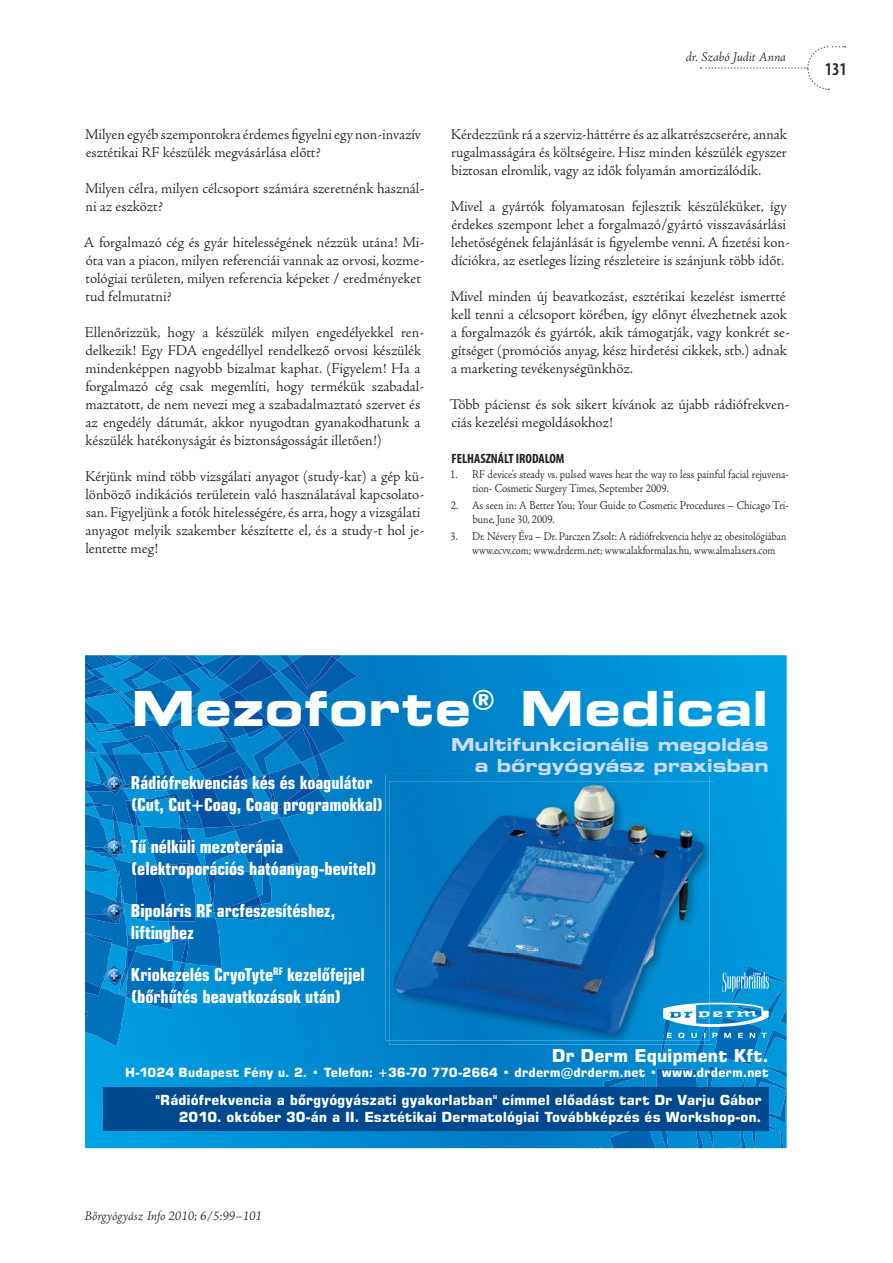
<style>
.page{position:relative;width:893px;height:1263px;background:#fff}
.page>*{position:absolute;margin:0;border:0;box-sizing:border-box;transform-origin:0 0}
.t1{font:700 48.3px "Square 721 Ex.PFL";letter-spacing:.015em;color:#fff}
.t2{font:600 condensed 18px "Myriad Pro";color:#231f20}
.t3{font:700 17.7px/21.3px "Square 721 Cn.PFL";color:#fff}
.t4{font:700 17.7px/21.3px "Square 721 Ex.PFL";letter-spacing:-.005em;color:#ccdcf0}
.t5{font:700 17.7px "Square 721.PFL";letter-spacing:-.005em;color:#fff}
.t6{font:300 15px/18px "Adobe Jenson Pro";color:#231f20}
.t7{font:700 13.95px/16.8px "Square 721.PFL";color:#fff;text-align:right}
.t8{font:italic 300 13.5px "Adobe Jenson Pro";letter-spacing:-.005em;color:#231f20}
.t9{font:700 condensed 13.5px "Myriad Pro";color:#231f20}
.t10{font:700 12.75px "Square 721.PFL";color:#fff}
.t11{font:300 12px/14.4px "Adobe Jenson Pro";color:#231f20;scale:.9 1}
.t12{font:300 12px/14.4px "Adobe Jenson Pro";color:#231f20;scale:.88 1}
</style>
<div class="page">
<svg style="left:702px;top:46px;width:144px;height:44px"></svg>
<svg style="left:85px;top:655px;width:702px;height:493px;background:#0286cc"></svg>
<svg style="left:85px;top:814px;width:216px;height:232px;background:#008ad0"></svg>
<img style="left:386px;top:774px;width:324px;height:44px">
<img style="left:386px;top:818px;width:3px;height:222px">
<img style="left:475px;top:774px;width:235px;height:1px">
<img style="left:389px;top:781px;width:321px;height:259px">
<svg style="left:85px;top:773px;width:189px;height:247px;background:#057ac2"></svg>
<div style="left:103px;top:1087px;width:666px;height:43px;background:#01498e"></div>
<svg style="left:594px;top:966px;width:193px;height:182px"></svg>
<p class="t6" style="left:85px;top:126px;width:337px">Milyen egyéb szempontokra érdemes figyelni egy non-invazív esztétikai RF készülék megvásárlása előtt?</p>
<p class="t6" style="left:85px;top:180px;width:341px">Milyen célra, milyen célcsoport számára szeretnénk használ&shy;ni az eszközt?</p>
<p class="t6" style="left:84px;top:234px;width:342px">A forgalmazó cég és gyár hitelességének nézzük utána! Mi&shy;óta van a piacon, milyen referenciái vannak az orvosi, kozme&shy;tológiai területen, milyen referencia képeket / eredményeket tud felmutatni?</p>
<p class="t6" style="left:85px;top:324px;width:341px">Ellenőrizzük, hogy a készülék milyen engedélyekkel ren&shy;delkezik! Egy FDA engedéllyel rendelkező orvosi készülék mindenképpen nagyobb bizalmat kaphat. (Figyelem! Ha a forgalmazó cég csak megemlíti, hogy termékük szabadal&shy;maztatott, de nem nevezi meg a szabadalmaztató szervet és az engedély dátumát, akkor nyugodtan gyanakodhatunk a készülék hatékonyságát és biztonságosságát illetően!)</p>
<p class="t6" style="left:85px;top:468px;width:341px">Kérjünk mind több vizsgálati anyagot (study-kat) a gép kü&shy;lönböző indikációs területein való használatával kapcsolato&shy;san. Figyeljünk a fotók hitelességére, és arra, hogy a vizsgálati anyagot melyik szakember készítette el, és a study-t hol je&shy;lentette meg!</p>
<p class="t8" style="left:686px;top:49px;width:102px">dr. Szabó Judit Anna</p>
<p class="t6" style="left:451px;top:126px;width:338px;text-align:justify">Kérdezzünk rá a szerviz-háttérre és az alkatrészcserére, annak rugalmasságára és költségeire. Hisz minden készülék egyszer biztosan elromlik, vagy az idők folyamán amortizálódik.</p>
<p class="t6" style="left:451px;top:198px;width:341px">Mivel a gyártók folyamatosan fejlesztik készüléküket, így érdekes szempont lehet a forgalmazó/gyártó visszavásárlási lehetőségének felajánlását is figyelembe venni. A fizetési kon&shy;díciókra, az esetleges lízing részleteire is szánjunk több időt.</p>
<p class="t6" style="left:451px;top:288px;width:341px">Mivel minden új beavatkozást, esztétikai kezelést ismertté kell tenni a célcsoport körében, így előnyt élvezhetnek azok a forgalmazók és gyártók, akik támogatják, vagy konkrét se&shy;gítséget (promóciós anyag, kész hirdetési cikkek, stb.) adnak a marketing tevékenységünkhöz.</p>
<p class="t6" style="left:450px;top:396px;width:341px">Több pácienst és sok sikert kívánok az újabb rádiófrekven&shy;ciás kezelési megoldásokhoz!</p>
<p class="t9" style="left:451px;top:451px;width:115px">FELHASZNÁLT IRODALOM</p>
<p class="t11" style="left:473px;top:467px;width:353px;text-indent:-22px">1. RF device’s steady vs. pulsed waves heat the way to less painful facial rejuvena&shy;tion- Cosmetic Surgery Times, September 2009.</p>
<p class="t11" style="left:473px;top:498px;width:353px;text-indent:-22px">2. As seen in: A Better You; Your Guide to Cosmetic Procedures – Chicago Tri&shy;bune, June 30, 2009.</p>
<p class="t12" style="left:472px;top:529px;width:358px;text-indent:-22px">3. Dr. Névery Éva – Dr. Parczen Zsolt: A rádiófrekvencia helye az obesitológiában www.ecvv.com; www.drderm.net; www.alakformalas.hu, www.almalasers.com</p>
<p class="t2" style="left:825px;top:59px;width:24px">131</p>
<h1 class="t1" style="left:131px;top:677px;width:639px">Mezoforte<sup>®</sup> Medical</h1>
<p class="t4" style="left:475px;top:734px;width:295px;text-indent:-24px">Multifunkcionális megoldás a bőrgy gyász</p>
<p class="t4" style="left:565px;top:755px;width:16px">ó</p>
<p class="t4" style="left:653px;top:755px;width:117px">praxisban</p>
<p class="t3" style="left:131px;top:772px;width:254px">Rádiófrekvenciás kés és koagulátor (Cut, Cut+Coag, Coag programokkal)</p>
<p class="t3" style="left:131px;top:836px;width:248px">Tű nélküli mezoterápia (elektroporációs hatóanyag-bevitel)</p>
<p class="t3" style="left:131px;top:900px;width:206px">Bipoláris RF arcfeszesítéshez, liftinghez</p>
<p class="t3" style="left:131px;top:964px;width:235px">Kriokezelés CryoTyte<sup>RF</sup> kezelőfejjel (bőrhűtés beavatkozások után)</p>
<p class="t5" style="left:552px;top:1043px;width:218px">Dr Derm Equipment Kft.</p>
<p class="t10" style="left:125px;top:1064px;width:645px">H-1024 Budapest Fény u. 2. • Telefon: +36-70 770-2664 • drderm@drderm.net • www.drderm.net</p>
<p class="t7" style="left:156px;top:1092px;width:607px">"Rádiófrekvencia a bőrgyógyászati gyakorlatban" címmel előadást tart Dr Varju Gábor<br>2010. október 30-án a II. Esztétikai Dermatológiai Továbbképzés és Workshop-on.</p>
<p class="t8" style="left:85px;top:1208px;width:179px">Bőrgyógyász Info 2010; 6/5:99–101</p>
</div>
